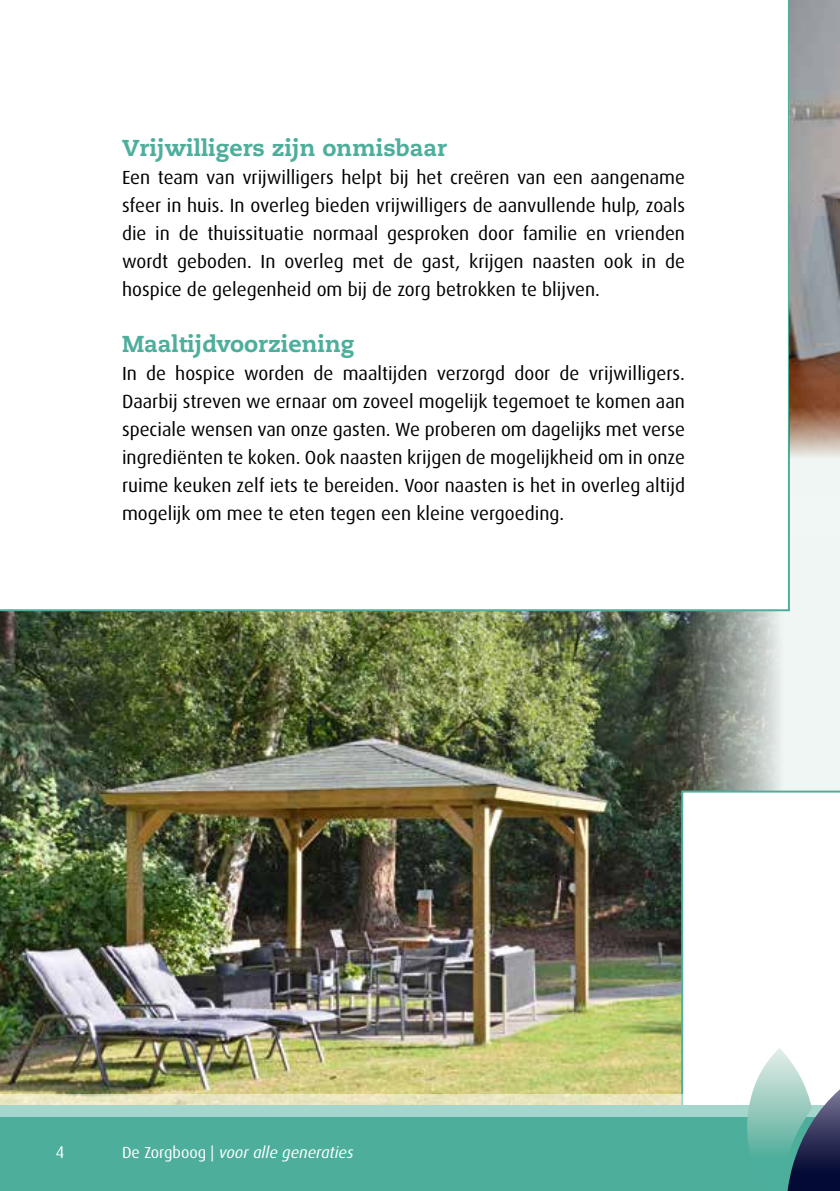
<style>
.page{position:relative;width:840px;height:1191px;background:#fff}
.page>*{position:absolute;margin:0;border:0;box-sizing:border-box;transform-origin:0 0}
.t1{font:800 23px "Caecilia";color:#4dae9c}
.t2{font:19px/28px "Dax";color:#000;text-align:justify}
.t3{font:17px "Dax";color:#fff}
.t4{font:italic 16px "Dax";color:#fff}
.s1{font-style:normal}
</style>
<div class="page">
<img style="left:0;top:0;width:839px;height:1093px">
<div style="left:0;top:1105px;width:839px;height:86px;background:#4dae9c"></div>
<svg style="left:0;top:1093px;width:743px;height:23px;background:#c8ddc6"></svg>
<svg style="left:743px;top:1048px;width:96px;height:143px"></svg>
<img style="left:789px;top:0;width:50px;height:497px">
<p class="t1" style="left:122px;top:134px;width:326px">Vrijwilligers zijn onmisbaar</p>
<p class="t2" style="left:122px;top:164px;width:564px">Een team van vrijwilligers helpt bij het creëren van een aangename sfeer in huis. In overleg bieden vrijwilligers de aanvullende hulp, zoals die in de thuissituatie normaal gesproken door familie en vrienden wordt geboden. In overleg met de gast, krijgen naasten ook in de hospice de gelegenheid om bij de zorg betrokken te blijven.</p>
<p class="t1" style="left:122px;top:330px;width:234px">Maaltijdvoorziening</p>
<p class="t2" style="left:122px;top:360px;width:564px">In de hospice worden de maaltijden verzorgd door de vrijwilligers.<br>Daarbij streven we ernaar om zoveel mogelijk tegemoet te komen aan speciale wensen van onze gasten. We proberen om dagelijks met verse ingrediënten te koken. Ook naasten krijgen de mogelijkheid om in onze ruime keuken zelf iets te bereiden. Voor naasten is het in overleg altijd mogelijk om mee te eten tegen een kleine vergoeding.</p>
<p class="t3" style="left:55px;top:1142px;width:10px">4</p>
<p class="t4" style="left:122px;top:1143px;width:233px"><span class="s1">De Zorgboog |</span> voor alle generaties</p>
</div>
